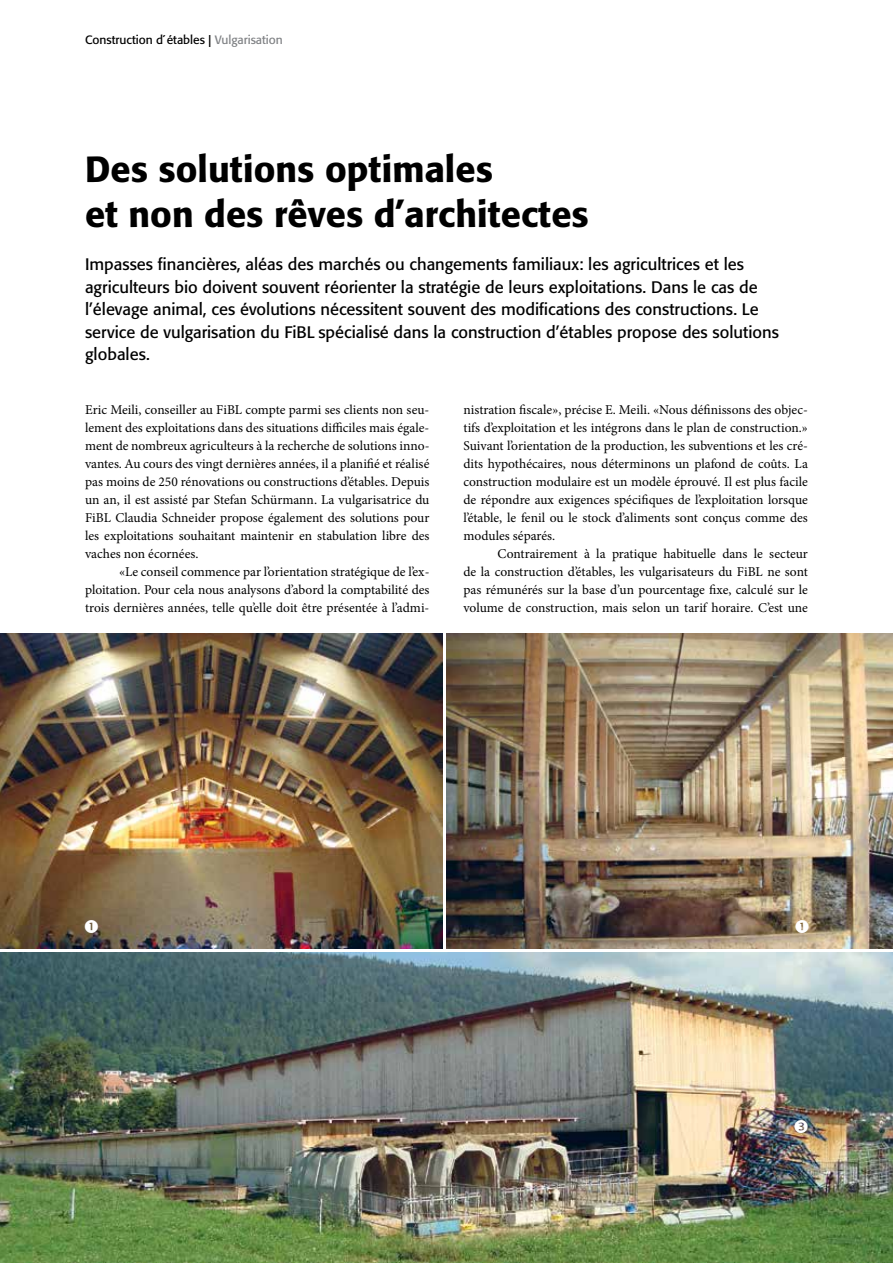
<style>
.page{position:relative;width:893px;height:1263px;background:#fff}
.page>*{position:absolute;margin:0;border:0;box-sizing:border-box;transform-origin:0 0}
.t1{font:500 36px/45px "Formata BQ";color:#000}
.t2{font:16.5px/22.5px "Formata BQ";color:#000}
.t3{font:13.5px/18px "Minion Pro";color:#000;text-align:justify}
.t4{font:12px "Formata BQ";color:#000}
.s1{font-weight:500}
.s2{color:#808285}
</style>
<div class="page">
<img style="left:0;top:952px;width:893px;height:311px">
<img style="left:446px;top:634px;width:447px;height:314px">
<img style="left:0;top:634px;width:442px;height:314px">
<svg style="left:85px;top:920px;width:13px;height:13px"></svg>
<svg style="left:796px;top:920px;width:13px;height:13px"></svg>
<svg style="left:794px;top:1120px;width:14px;height:13px"></svg>
<p class="t4" style="left:85px;top:32px;width:199px">Construction d´étables <span class="s1">|</span> <span class="s2">Vulgarisation</span></p>
<h1 class="t1" style="left:85px;top:146px;width:505px">Des solutions optimales<br>et non des rêves d’architectes</h1>
<p class="t2" style="left:85px;top:253px;width:695px">Impasses financières, aléas des marchés ou changements familiaux: les agricultrices et les agriculteurs bio doivent souvent réorienter la stratégie de leurs exploitations. Dans le cas de l’élevage animal, ces évolutions nécessitent souvent des modifications des constructions. Le service de vulgarisation du FiBL spécialisé dans la construction d’étables propose des solutions globales.</p>
<p class="t3" style="left:85px;top:400px;width:346px">Eric Meili, conseiller au FiBL compte parmi ses clients non seu&shy;lement des exploitations dans des situations difficiles mais égale&shy;ment de nombreux agriculteurs à la recherche de solutions inno&shy;vantes. Au cours des vingt dernières années, il a planifié et réalisé pas moins de 250 rénovations ou constructions d’étables. Depuis un an, il est assisté par Stefan Schürmann. La vulgarisatrice du FiBL Claudia Schneider propose également des solutions pour les exploitations souhaitant maintenir en stabulation libre des vaches non écornées.</p>
<p class="t3" style="left:85px;top:562px;width:346px;text-indent:34px">«Le conseil commence par l’orientation stratégique de l’ex&shy;ploitation. Pour cela nous analysons d’abord la comptabilité des trois dernières années, telle qu’elle doit être présentée à l’admi-</p>
<p class="t3" style="left:463px;top:400px;width:346px">nistration fiscale», précise E. Meili. «Nous définissons des objec&shy;tifs d’exploitation et les intégrons dans le plan de construction.» Suivant l’orientation de la production, les subventions et les cré&shy;dits hypothécaires, nous déterminons un plafond de coûts. La construction modulaire est un modèle éprouvé. Il est plus facile de répondre aux exigences spécifiques de l’exploitation lorsque l’étable, le fenil ou le stock d’aliments sont conçus comme des modules séparés.</p>
<p class="t3" style="left:463px;top:544px;width:346px;text-indent:34px">Contrairement à la pratique habituelle dans le secteur de la construction d’étables, les vulgarisateurs du FiBL ne sont pas rémunérés sur la base d’un pourcentage fixe, calculé sur le volume de construction, mais selon un tarif horaire. C’est une</p>
</div>
